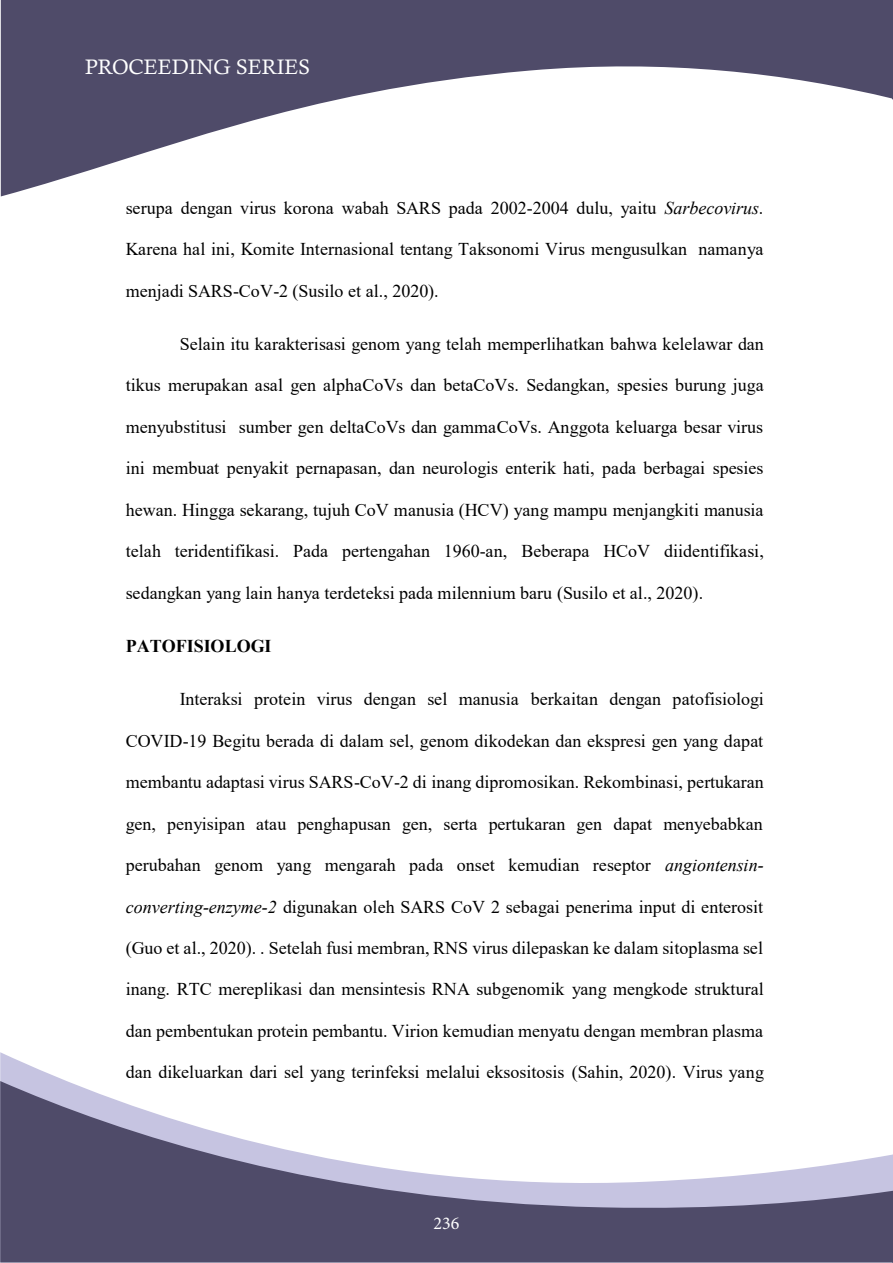
<style>
.page{position:relative;width:893px;height:1263px;background:#fff}
.page>*{position:absolute;margin:0;border:0;box-sizing:border-box;transform-origin:0 0}
.t1{font:21px "Calisto";color:#fff}
.t2{font:18px "Times New Roman";color:#000}
.t3{font:700 18px "Times New Roman";color:#000}
.t4{font:18px "Minion Pro";color:#fff}
.s1{font-style:italic}
</style>
<div class="page">
<svg style="left:0;top:1052px;width:66px;height:29px"></svg>
<svg style="left:0;top:1081px;width:893px;height:181px"></svg>
<svg style="left:1px;top:0;width:892px;height:196px;fill:#4f4b69"></svg>
<p class="t1" style="left:85px;top:55px;width:227px">PROCEEDING SERIES</p>
<p class="t2" style="left:126px;top:195px;width:639px">serupa dengan virus korona wabah SARS pada 2002-2004 dulu, yaitu <span class="s1">Sarbecovirus</span>.</p>
<p class="t2" style="left:126px;top:236px;width:639px">Karena hal ini, Komite Internasional tentang Taksonomi Virus mengusulkan namanya</p>
<p class="t2" style="left:126px;top:278px;width:315px">menjadi SARS-CoV-2 (Susilo et al., 2020).</p>
<p class="t2" style="left:180px;top:331px;width:586px">Selain itu karakterisasi genom yang telah memperlihatkan bahwa kelelawar dan</p>
<p class="t2" style="left:126px;top:373px;width:639px">tikus merupakan asal gen alphaCoVs dan betaCoVs. Sedangkan, spesies burung juga</p>
<p class="t2" style="left:126px;top:414px;width:639px">menyubstitusi sumber gen deltaCoVs dan gammaCoVs. Anggota keluarga besar virus</p>
<p class="t2" style="left:126px;top:456px;width:639px">ini membuat penyakit pernapasan, dan neurologis enterik hati, pada berbagai spesies</p>
<p class="t2" style="left:126px;top:497px;width:639px">hewan. Hingga sekarang, tujuh CoV manusia (HCV) yang mampu menjangkiti manusia</p>
<p class="t2" style="left:126px;top:538px;width:640px">telah teridentifikasi. Pada pertengahan 1960-an, Beberapa HCoV diidentifikasi,</p>
<p class="t2" style="left:126px;top:580px;width:579px">sedangkan yang lain hanya terdeteksi pada milennium baru (Susilo et al., 2020).</p>
<p class="t3" style="left:126px;top:633px;width:147px">PATOFISIOLOGI</p>
<p class="t2" style="left:180px;top:687px;width:586px">Interaksi protein virus dengan sel manusia berkaitan dengan patofisiologi</p>
<p class="t2" style="left:126px;top:728px;width:639px">COVID-19 Begitu berada di dalam sel, genom dikodekan dan ekspresi gen yang dapat</p>
<p class="t2" style="left:126px;top:769px;width:640px">membantu adaptasi virus SARS-CoV-2 di inang dipromosikan. Rekombinasi, pertukaran</p>
<p class="t2" style="left:126px;top:811px;width:639px">gen, penyisipan atau penghapusan gen, serta pertukaran gen dapat menyebabkan</p>
<p class="t2" style="left:126px;top:852px;width:639px">perubahan genom yang mengarah pada onset kemudian reseptor <span class="s1">angiontensin-</span></p>
<p class="t2" style="left:126px;top:894px;width:639px"><span class="s1">converting-enzyme-2</span> digunakan oleh SARS CoV 2 sebagai penerima input di enterosit</p>
<p class="t2" style="left:126px;top:935px;width:639px">(Guo et al., 2020). . Setelah fusi membran, RNS virus dilepaskan ke dalam sitoplasma sel</p>
<p class="t2" style="left:126px;top:976px;width:639px">inang. RTC mereplikasi dan mensintesis RNA subgenomik yang mengkode struktural</p>
<p class="t2" style="left:126px;top:1018px;width:639px">dan pembentukan protein pembantu. Virion kemudian menyatu dengan membran plasma</p>
<p class="t2" style="left:126px;top:1059px;width:640px">dan dikeluarkan dari sel yang terinfeksi melalui eksositosis (Sahin, 2020). Virus yang</p>
<p class="t4" style="left:433px;top:1211px;width:27px">236</p>
</div>
